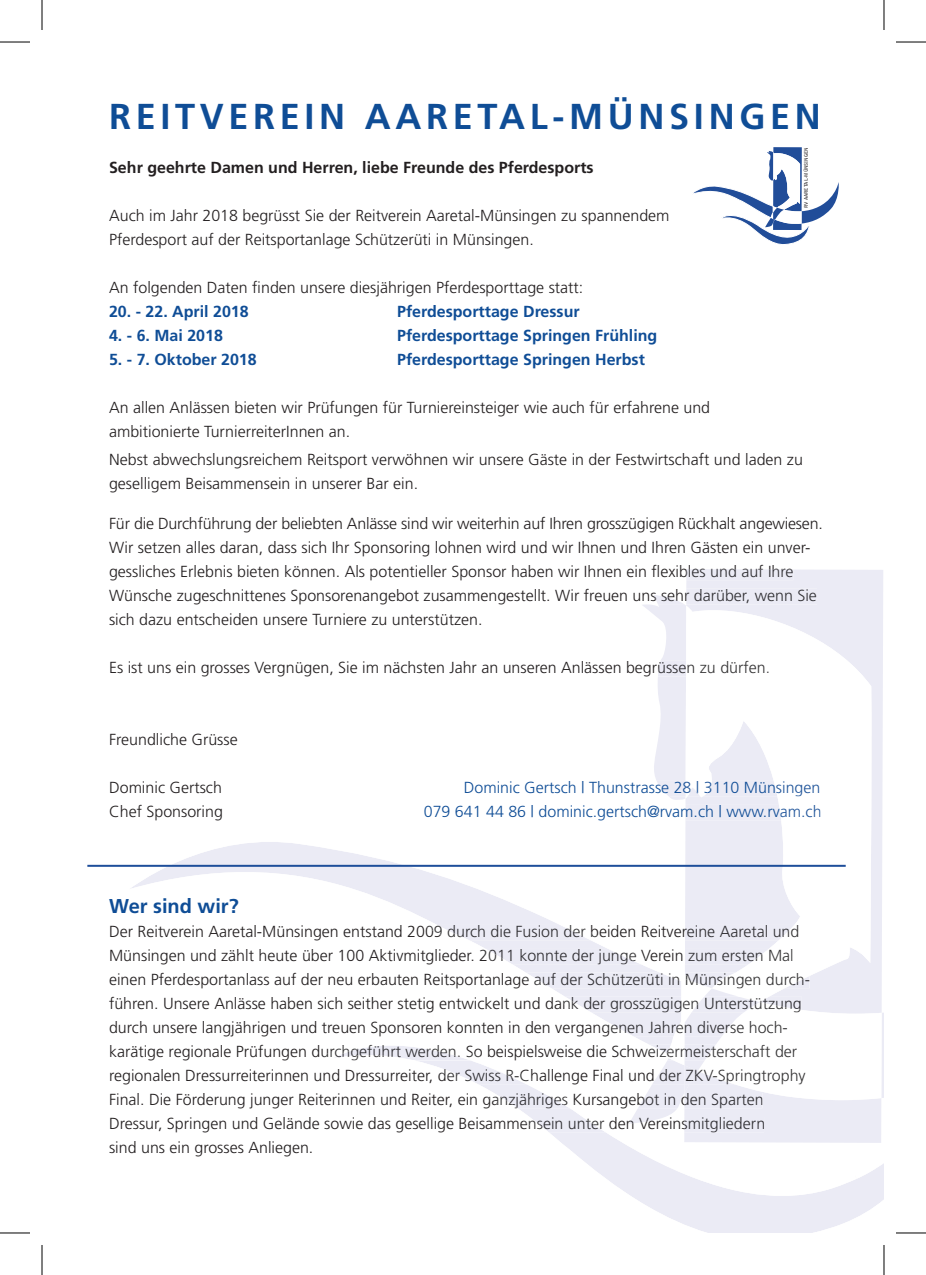
<style>
.page{position:relative;width:926px;height:1275px;background:#fff}
.page>*{position:absolute;margin:0;border:0;box-sizing:border-box;transform-origin:0 0}
.t1{font:700 36px "Frutiger";letter-spacing:.13em;color:#0f4d96}
.t2{font:700 20px "Frutiger";color:#0f4d96}
.t3{font:300 16px/24px "Frutiger";color:#231f20}
.t4{font:300 16px/24px "Frutiger";color:#363536}
.t5{font:300 16px/24px "Frutiger";color:#313034}
.t6{font:700 16px "Frutiger";color:#0f4d96}
.t7{font:300 16px/24px "Frutiger";color:#22569b;text-align:right}
.t8{font:700 16px "Frutiger";color:#231f20}
.t9{font:700 4.8px "Bell Gothic Std";letter-spacing:-.005em;color:#231f20}
</style>
<div class="page">
<div style="left:686px;top:570px;width:197px;height:25px;background:#ebebf5"></div>
<div style="left:686px;top:569px;width:107px;height:11px;background:#ebebf5"></div>
<div style="left:686px;top:588px;width:131px;height:16px;background:#ebebf5"></div>
<svg style="left:561px;top:1142px;width:295px;height:91px"></svg>
<svg style="left:812px;top:1154px;width:72px;height:79px"></svg>
<svg style="left:128px;top:842px;width:178px;height:46px"></svg>
<svg style="left:306px;top:595px;width:578px;height:547px"></svg>
<svg style="left:693px;top:147px;width:146px;height:98px"></svg>
<hr style="left:87px;top:865px;width:759px;height:2px;background:#1e4e9a">
<hr style="left:0;top:42px;width:30px;height:1px;background:#000">
<hr style="left:896px;top:42px;width:30px;height:1px;background:#000">
<hr style="left:0;top:1232px;width:30px;height:1px;background:#000">
<hr style="left:896px;top:1232px;width:30px;height:1px;background:#000">
<hr style="left:42px;top:0;width:1px;height:30px;background:#000">
<hr style="left:42px;top:1245px;width:1px;height:30px;background:#000">
<hr style="left:884px;top:0;width:1px;height:30px;background:#000">
<hr style="left:884px;top:1245px;width:1px;height:30px;background:#000">
<h1 class="t1" style="left:109px;top:95px;width:713px">REITVEREIN AARETAL-MÜNSINGEN</h1>
<p class="t8" style="left:109px;top:158px;width:486px">Sehr geehrte Damen und Herren, liebe Freunde des Pferdesports</p>
<p class="t3" style="left:109px;top:203px;width:562px">Auch im Jahr 2018 begrüsst Sie der Reitverein Aaretal-Münsingen zu spannendem<br>Pferdesport auf der Reitsportanlage Schützerüti in Münsingen.</p>
<p class="t3" style="left:109px;top:275px;width:476px">An folgenden Daten finden unsere diesjährigen Pferdesporttage statt:</p>
<p class="t6" style="left:109px;top:302px;width:141px">20. - 22. April 2018</p>
<p class="t6" style="left:397px;top:302px;width:184px">Pferdesporttage Dressur</p>
<p class="t6" style="left:109px;top:326px;width:115px">4. - 6. Mai 2018</p>
<p class="t6" style="left:397px;top:326px;width:262px">Pferdesporttage Springen Frühling</p>
<p class="t6" style="left:109px;top:350px;width:149px">5. - 7. Oktober 2018</p>
<p class="t6" style="left:397px;top:350px;width:249px">Pferdesporttage Springen Herbst</p>
<p class="t3" style="left:109px;top:395px;width:603px">An allen Anlässen bieten wir Prüfungen für Turniereinsteiger wie auch für erfahrene und ambitionierte TurnierreiterInnen an.</p>
<p class="t3" style="left:109px;top:447px;width:695px">Nebst abwechslungsreichem Reitsport verwöhnen wir unsere Gäste in der Festwirtschaft und laden zu geselligem Beisammensein in unserer Bar ein.</p>
<p class="t3" style="left:109px;top:511px;width:715px">Für die Durchführung der beliebten Anlässe sind wir weiterhin auf Ihren grosszügigen Rückhalt angewiesen.<br>Wir setzen alles daran, dass sich Ihr Sponsoring lohnen wird und wir Ihnen und Ihren Gästen ein unver-</p>
<p class="t9" style="left:803px;top:208px;width:62px;rotate:-90deg">RV AARETAL-MÜNSINGEN</p>
<p class="t5" style="left:109px;top:559px;width:709px">gessliches Erlebnis bieten können. Als potentieller Sponsor haben wir Ihnen ein flexibles und auf Ihre<br>Wünsche zugeschnittenes Sponsorenangebot zusammengestellt. Wir freuen uns sehr darüber, wenn Sie</p>
<p class="t3" style="left:109px;top:607px;width:375px">sich dazu entscheiden unsere Turniere zu unterstützen.</p>
<p class="t4" style="left:109px;top:655px;width:662px">Es ist uns ein grosses Vergnügen, Sie im nächsten Jahr an unseren Anlässen begrüssen zu dürfen.</p>
<p class="t3" style="left:109px;top:727px;width:130px">Freundliche Grüsse</p>
<p class="t3" style="left:109px;top:775px;width:115px">Dominic Gertsch<br>Chef Sponsoring</p>
<p class="t2" style="left:109px;top:894px;width:131px">Wer sind wir?</p>
<p class="t7" style="left:424px;top:775px;width:399px">Dominic Gertsch | Thunstrasse 28 | 3110 Münsingen<br>079 641 44 86 | dominic.gertsch@rvam.ch | www.rvam.ch</p>
<p class="t4" style="left:109px;top:919px;width:702px">Der Reitverein Aaretal-Münsingen entstand 2009 durch die Fusion der beiden Reitvereine Aaretal und Münsingen und zählt heute über 100 Aktivmitglieder. 2011 konnte der junge Verein zum ersten Mal einen Pferdesportanlass auf der neu erbauten Reitsportanlage auf der Schützerüti in Münsingen durch&shy;führen. Unsere Anlässe haben sich seither stetig entwickelt und dank der grosszügigen Unterstützung durch unsere langjährigen und treuen Sponsoren konnten in den vergangenen Jahren diverse hoch&shy;karätige regionale Prüfungen durchgeführt werden. So beispielsweise die Schweizermeisterschaft der</p>
<p class="t5" style="left:109px;top:1063px;width:698px">regionalen Dressurreiterinnen und Dressurreiter, der Swiss R-Challenge Final und der ZKV-Springtrophy</p>
<p class="t5" style="left:109px;top:1087px;width:658px">Final. Die Förderung junger Reiterinnen und Reiter, ein ganzjähriges Kursangebot in den Sparten<br>Dressur, Springen und Gelände sowie das gesellige Beisammensein unter den Vereinsmitgliedern</p>
<p class="t3" style="left:109px;top:1135px;width:206px">sind uns ein grosses Anliegen.</p>
</div>
